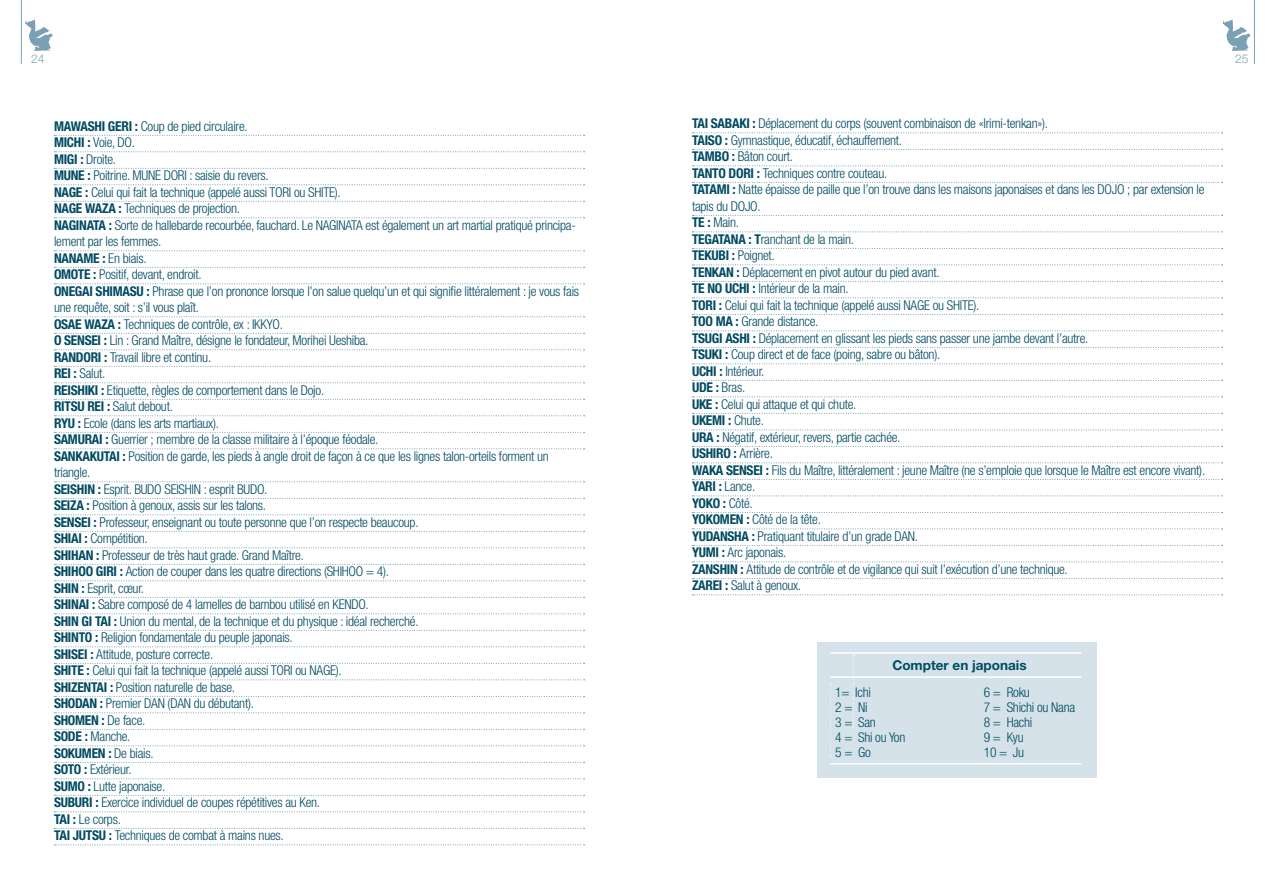
<style>
.page{position:relative;width:1276px;height:893px;background:#fff}
.page>*{position:absolute;margin:0;border:0;box-sizing:border-box;transform-origin:0 0}
.t1{font:300 condensed 13.5px/16.5px "Helvetica Neue";letter-spacing:-.02em;color:#004b63}
.t2{font:700 13.5px "Helvetica Neue";color:#004b63}
.t3{font:300 12px "Helvetica Neue";color:#7aa1b3}
.s1{font-weight:700}
</style>
<div class="page">
<div style="left:817px;top:642px;width:279px;height:135px;background:#d5e2e9"></div>
<svg style="left:54px;top:135px;width:530px;height:1px"></svg>
<svg style="left:54px;top:151px;width:530px;height:1px"></svg>
<svg style="left:54px;top:168px;width:530px;height:1px"></svg>
<svg style="left:54px;top:184px;width:530px;height:1px"></svg>
<svg style="left:54px;top:201px;width:530px;height:1px"></svg>
<svg style="left:54px;top:217px;width:530px;height:1px"></svg>
<svg style="left:54px;top:250px;width:530px;height:1px"></svg>
<svg style="left:54px;top:267px;width:530px;height:1px"></svg>
<svg style="left:54px;top:283px;width:530px;height:1px"></svg>
<svg style="left:54px;top:316px;width:530px;height:1px"></svg>
<svg style="left:54px;top:333px;width:530px;height:1px"></svg>
<svg style="left:54px;top:349px;width:530px;height:1px"></svg>
<svg style="left:54px;top:366px;width:530px;height:1px"></svg>
<svg style="left:54px;top:382px;width:530px;height:1px"></svg>
<svg style="left:54px;top:399px;width:530px;height:1px"></svg>
<svg style="left:54px;top:415px;width:530px;height:1px"></svg>
<svg style="left:54px;top:432px;width:530px;height:1px"></svg>
<svg style="left:54px;top:448px;width:530px;height:1px"></svg>
<svg style="left:54px;top:481px;width:530px;height:1px"></svg>
<svg style="left:54px;top:498px;width:530px;height:1px"></svg>
<svg style="left:54px;top:514px;width:530px;height:1px"></svg>
<svg style="left:54px;top:531px;width:530px;height:1px"></svg>
<svg style="left:54px;top:547px;width:530px;height:1px"></svg>
<svg style="left:54px;top:564px;width:530px;height:1px"></svg>
<svg style="left:54px;top:580px;width:530px;height:1px"></svg>
<svg style="left:54px;top:597px;width:530px;height:1px"></svg>
<svg style="left:54px;top:613px;width:530px;height:1px"></svg>
<svg style="left:54px;top:630px;width:530px;height:1px"></svg>
<svg style="left:54px;top:646px;width:530px;height:1px"></svg>
<svg style="left:54px;top:663px;width:530px;height:1px"></svg>
<svg style="left:54px;top:679px;width:530px;height:1px"></svg>
<svg style="left:54px;top:696px;width:530px;height:1px"></svg>
<svg style="left:54px;top:712px;width:530px;height:1px"></svg>
<svg style="left:54px;top:729px;width:530px;height:1px"></svg>
<svg style="left:54px;top:745px;width:530px;height:1px"></svg>
<svg style="left:54px;top:762px;width:530px;height:1px"></svg>
<svg style="left:54px;top:778px;width:530px;height:1px"></svg>
<svg style="left:54px;top:795px;width:530px;height:1px"></svg>
<svg style="left:54px;top:811px;width:530px;height:1px"></svg>
<svg style="left:54px;top:828px;width:530px;height:1px"></svg>
<svg style="left:54px;top:844px;width:530px;height:1px"></svg>
<hr style="left:830px;top:652px;width:251px;height:2px;background:#fff">
<hr style="left:830px;top:763px;width:251px;height:1px;background:#fff">
<hr style="left:830px;top:676px;width:251px;height:2px;background:#fff">
<svg style="left:692px;top:132px;width:530px;height:1px"></svg>
<svg style="left:692px;top:149px;width:530px;height:1px"></svg>
<svg style="left:692px;top:165px;width:530px;height:1px"></svg>
<svg style="left:692px;top:182px;width:530px;height:1px"></svg>
<svg style="left:692px;top:215px;width:530px;height:1px"></svg>
<svg style="left:692px;top:231px;width:530px;height:1px"></svg>
<svg style="left:692px;top:248px;width:530px;height:1px"></svg>
<svg style="left:692px;top:264px;width:530px;height:1px"></svg>
<svg style="left:692px;top:281px;width:530px;height:1px"></svg>
<svg style="left:692px;top:297px;width:530px;height:1px"></svg>
<svg style="left:692px;top:314px;width:530px;height:1px"></svg>
<svg style="left:692px;top:330px;width:530px;height:1px"></svg>
<svg style="left:692px;top:347px;width:530px;height:1px"></svg>
<svg style="left:692px;top:363px;width:530px;height:1px"></svg>
<svg style="left:692px;top:380px;width:530px;height:1px"></svg>
<svg style="left:692px;top:396px;width:530px;height:1px"></svg>
<svg style="left:692px;top:413px;width:530px;height:1px"></svg>
<svg style="left:692px;top:429px;width:530px;height:1px"></svg>
<svg style="left:692px;top:446px;width:530px;height:1px"></svg>
<svg style="left:692px;top:462px;width:530px;height:1px"></svg>
<svg style="left:692px;top:479px;width:530px;height:1px"></svg>
<svg style="left:692px;top:495px;width:530px;height:1px"></svg>
<svg style="left:692px;top:512px;width:530px;height:1px"></svg>
<svg style="left:692px;top:528px;width:530px;height:1px"></svg>
<svg style="left:692px;top:545px;width:530px;height:1px"></svg>
<svg style="left:692px;top:561px;width:530px;height:1px"></svg>
<svg style="left:692px;top:578px;width:530px;height:1px"></svg>
<svg style="left:692px;top:594px;width:530px;height:1px"></svg>
<svg style="left:830px;top:684px;width:1px;height:73px"></svg>
<svg style="left:853px;top:655px;width:1px;height:73px"></svg>
<svg style="left:1222px;top:19px;width:28px;height:32px"></svg>
<hr style="left:1254px;top:0;width:1px;height:64px;background:#7aa1b3">
<svg style="left:25px;top:19px;width:28px;height:32px"></svg>
<hr style="left:21px;top:0;width:1px;height:64px;background:#7aa1b3">
<p class="t3" style="left:31px;top:51px;width:15px">24</p>
<p class="t3" style="left:1235px;top:51px;width:15px">25</p>
<p class="t1" style="left:54px;top:118px;width:526px"><span class="s1">MAWASHI GERI :</span> Coup de pied circulaire.<br><span class="s1">MICHI :</span> Voie, DO.<br><span class="s1">MIGI :</span> Droite.<br><span class="s1">MUNE :</span> Poitrine. MUNE DORI : saisie du revers.<br><span class="s1">NAGE :</span> Celui qui fait la technique (appelé aussi TORI ou SHITE).<br><span class="s1">NAGE WAZA :</span> Techniques de projection.<br><span class="s1">NAGINATA :</span> Sorte de hallebarde recourbée, fauchard. Le NAGINATA est également un art martial pratiqué principa&shy;lement par les femmes.<br><span class="s1">NANAME :</span> En biais.<br><span class="s1">OMOTE :</span> Positif, devant, endroit.<br><span class="s1">ONEGAI SHIMASU :</span> Phrase que l’on prononce lorsque l’on salue quelqu’un et qui signifie littéralement : je vous fais une requête, soit : s’il vous plaît.<br><span class="s1">OSAE WAZA :</span> Techniques de contrôle, ex : IKKYO.<br><span class="s1">O SENSEI :</span> Lin : Grand Maître, désigne le fondateur, Morihei Ueshiba.<br><span class="s1">RANDORI :</span> Travail libre et continu.<br><span class="s1">REI :</span> Salut.<br><span class="s1">REISHIKI :</span> Etiquette, règles de comportement dans le Dojo.<br><span class="s1">RITSU REI :</span> Salut debout.<br><span class="s1">RYU :</span> Ecole (dans les arts martiaux).<br><span class="s1">SAMURAI :</span> Guerrier ; membre de la classe militaire à l’époque féodale.<br><span class="s1">SANKAKUTAI :</span> Position de garde, les pieds à angle droit de façon à ce que les lignes talon-orteils forment un triangle.<br><span class="s1">SEISHIN :</span> Esprit. BUDO SEISHIN : esprit BUDO.<br><span class="s1">SEIZA :</span> Position à genoux, assis sur les talons.<br><span class="s1">SENSEI :</span> Professeur, enseignant ou toute personne que l’on respecte beaucoup.<br><span class="s1">SHIAI :</span> Compétition.<br><span class="s1">SHIHAN :</span> Professeur de très haut grade. Grand Maître.<br><span class="s1">SHIHOO GIRI :</span> Action de couper dans les quatre directions (SHIHOO = 4).<br><span class="s1">SHIN :</span> Esprit, cœur.<br><span class="s1">SHINAI :</span> Sabre composé de 4 lamelles de bambou utilisé en KENDO.<br><span class="s1">SHIN GI TAI :</span> Union du mental, de la technique et du physique : idéal recherché.<br><span class="s1">SHINTO :</span> Religion fondamentale du peuple japonais.<br><span class="s1">SHISEI :</span> Attitude, posture correcte.<br><span class="s1">SHITE :</span> Celui qui fait la technique (appelé aussi TORI ou NAGE).<br><span class="s1">SHIZENTAI :</span> Position naturelle de base.<br><span class="s1">SHODAN :</span> Premier DAN (DAN du débutant).<br><span class="s1">SHOMEN :</span> De face.<br><span class="s1">SODE :</span> Manche.<br><span class="s1">SOKUMEN :</span> De biais.<br><span class="s1">SOTO :</span> Extérieur.<br><span class="s1">SUMO :</span> Lutte japonaise.<br><span class="s1">SUBURI :</span> Exercice individuel de coupes répétitives au Ken.<br><span class="s1">TAI :</span> Le corps.<br><span class="s1">TAI JUTSU :</span> Techniques de combat à mains nues.</p>
<p class="t1" style="left:692px;top:115px;width:514px"><span class="s1">TAI SABAKI :</span> Déplacement du corps (souvent combinaison de «Irimi-tenkan»).<br><span class="s1">TAISO :</span> Gymnastique, éducatif, échauffement.<br><span class="s1">TAMBO :</span> Bâton court.<br><span class="s1">TANTO DORI :</span> Techniques contre couteau.<br><span class="s1">TATAMI :</span> Natte épaisse de paille que l’on trouve dans les maisons japonaises et dans les DOJO ; par extension le tapis du DOJO.<br><span class="s1">TE :</span> Main.<br><span class="s1">TEGATANA : T</span>ranchant de la main.<br><span class="s1">TEKUBI :</span> Poignet.<br><span class="s1">TENKAN :</span> Déplacement en pivot autour du pied avant.<br><span class="s1">TE NO UCHI :</span> Intérieur de la main.<br><span class="s1">TORI :</span> Celui qui fait la technique (appelé aussi NAGE ou SHITE).<br><span class="s1">TOO</span></p>
<p class="t1" style="left:692px;top:313px;width:515px;text-indent:24px"><span class="s1">MA :</span> Grande distance.<br><span class="s1">TSUGI ASHI :</span> Déplacement en glissant les pieds sans passer une jambe devant l’autre.<br><span class="s1">TSUKI :</span> Coup direct et de face (poing, sabre ou bâton).<br><span class="s1">UCHI :</span> Intérieur.<br><span class="s1">UDE :</span> Bras.<br><span class="s1">UKE :</span> Celui qui attaque et qui chute.<br><span class="s1">UKEMI :</span> Chute.<br><span class="s1">URA :</span> Négatif, extérieur, revers, partie cachée.<br><span class="s1">USHIRO :</span> Arrière.<br><span class="s1">WAKA SENSEI :</span> Fils du Maître, littéralement : jeune Maître (ne s’emploie que lorsque le Maître est encore vivant).<br><span class="s1">YARI :</span> Lance.<br><span class="s1">YOKO :</span> Côté.<br><span class="s1">YOKOMEN :</span> Côté de la tête.<br><span class="s1">YUDANSHA :</span> Pratiquant titulaire d’un grade DAN.<br><span class="s1">YUMI :</span> Arc japonais.<br><span class="s1">ZANSHIN :</span> Attitude de contrôle et de vigilance qui suit l’exécution d’une technique.<br><span class="s1">ZAREI :</span> Salut à genoux.</p>
<p class="t2" style="left:892px;top:657px;width:136px">Compter en japonais</p>
<p class="t1" style="left:835px;top:684px;width:37px">1= Ichi</p>
<p class="t1" style="left:983px;top:684px;width:48px">6 = Roku</p>
<p class="t1" style="left:835px;top:699px;width:34px">2 = Ni</p>
<p class="t1" style="left:983px;top:699px;width:93px">7 = Shichi ou Nana</p>
<p class="t1" style="left:835px;top:714px;width:42px">3 = San</p>
<p class="t1" style="left:983px;top:714px;width:50px">8 = Hachi</p>
<p class="t1" style="left:835px;top:729px;width:72px">4 = Shi ou Yon</p>
<p class="t1" style="left:983px;top:729px;width:41px">9 = Kyu</p>
<p class="t1" style="left:835px;top:744px;width:37px">5 = Go</p>
<p class="t1" style="left:983px;top:744px;width:42px">10 = Ju</p>
</div>
